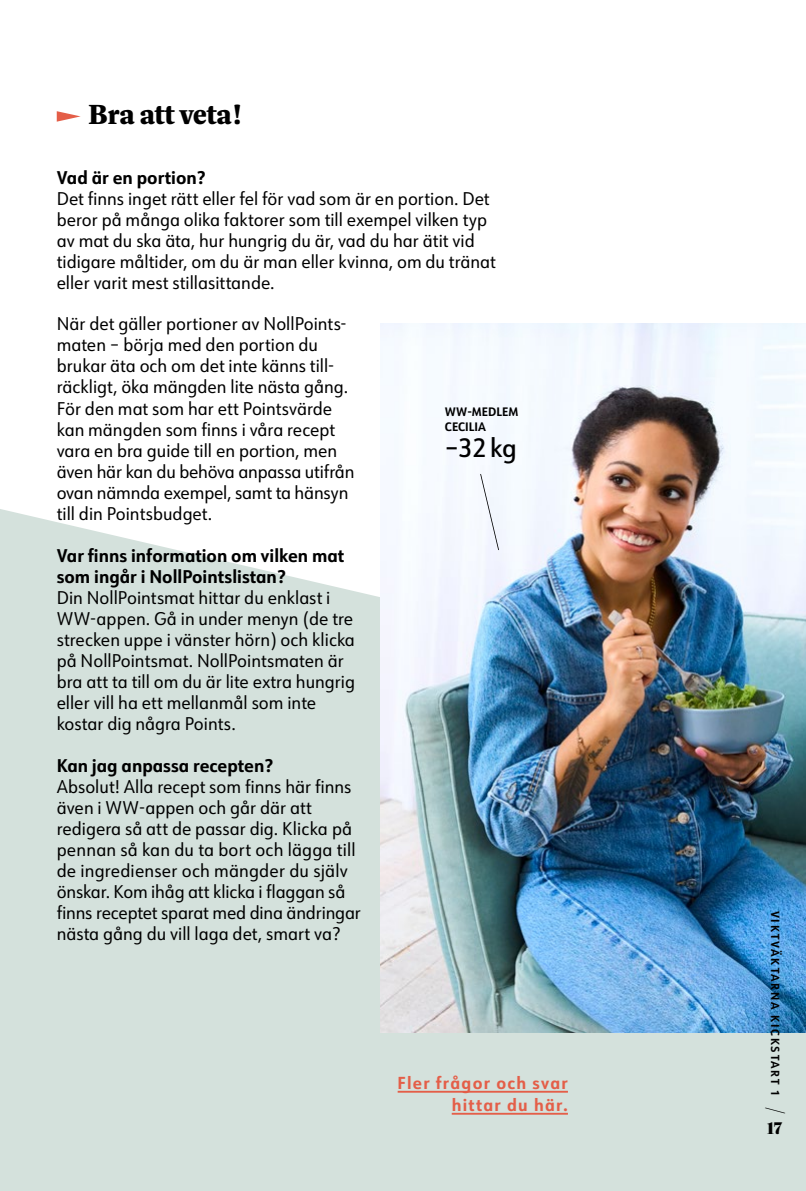
<style>
.page{position:relative;width:806px;height:1191px;background:#fff}
.page>*{position:absolute;margin:0;border:0;box-sizing:border-box;transform-origin:0 0}
.t1{font:800 28px "Dashiell Bright";letter-spacing:-.015em;color:#000}
.t2{font:500 26px "URW Form Semi Cond";color:#000}
.t3{font:18px/21px "URW Form Semi Cond";color:#000}
.t4{font:700 18px/21px "URW Form Semi Cond";color:#000}
.t5{font:800 18px "Dashiell Fine";color:#000}
.t6{font:700 17px/22px "URW Form Semi Cond";letter-spacing:.075em;color:#e45e48;text-align:right}
.t7{font:700 12px/14.4px "URW Form Semi Cond";color:#000}
.t8{font:700 11.6px "URW Form Semi Cond";letter-spacing:.15em;color:#000}
.s1{font-family:"Dashiell Fine";font-weight:800;font-size:23px}
</style>
<div class="page">
<svg style="left:0;top:509px;width:380px;height:380px;background:#d8e4e0"></svg>
<div style="left:0;top:889px;width:805px;height:302px;background:#d4e1dc"></div>
<img style="left:380px;top:323px;width:425px;height:709px">
<svg style="left:57px;top:111px;width:24px;height:11px"></svg>
<svg style="left:480px;top:474px;width:18px;height:76px"></svg>
<hr style="left:397px;top:1090px;width:170px;height:2px;background:#e45e48">
<hr style="left:451px;top:1112px;width:116px;height:2px;background:#e45e48">
<h1 class="t1" style="left:88px;top:96px;width:156px">Bra att veta!</h1>
<p class="t4" style="left:57px;top:166px;width:150px">Vad är en portion?</p>
<p class="t3" style="left:57px;top:187px;width:440px">Det finns inget rätt eller fel för vad som är en portion. Det beror på många olika faktorer som till exempel vilken typ av mat du ska äta, hur hungrig du är, vad du har ätit vid tidigare måltider, om du är man eller kvinna, om du tränat eller varit mest stillasittande.</p>
<p class="t3" style="left:57px;top:313px;width:299px">När det gäller portioner av NollPoints&shy;maten – börja med den portion du brukar äta och om det inte känns till&shy;räckligt, öka mängden lite nästa gång.<br>För den mat som har ett Pointsvärde kan mängden som finns i våra recept vara en bra guide till en portion, men även här kan du behöva anpassa utifrån ovan nämnda exempel, samt ta hänsyn till din Pointsbudget.</p>
<p class="t4" style="left:57px;top:544px;width:289px">Var finns information om vilken mat som ingår i NollPointslistan?</p>
<p class="t3" style="left:57px;top:586px;width:299px">Din NollPointsmat hittar du enklast i WW-appen. Gå in under menyn (de tre strecken uppe i vänster hörn) och klicka på NollPointsmat. NollPointsmaten är bra att ta till om du är lite extra hungrig eller vill ha ett mellanmål som inte kostar dig några Points.</p>
<p class="t4" style="left:57px;top:754px;width:217px">Kan jag anpassa recepten?</p>
<p class="t3" style="left:57px;top:775px;width:305px">Absolut! Alla recept som finns här finns även i WW-appen och går där att redigera så att de passar dig. Klicka på pennan så kan du ta bort och lägga till de ingredienser och mängder du själv önskar. Kom ihåg att klicka i flaggan så finns receptet sparat med dina ändringar nästa gång du vill laga det, smart va?</p>
<p class="t7" style="left:444px;top:404px;width:75px">WW-MEDLEM<br>CECILIA</p>
<h2 class="t2" style="left:444px;top:430px;width:73px">–32 kg</h2>
<p class="t6" style="left:397px;top:1071px;width:172px">Fler frågor och svar hittar du här.</p>
<p class="t8" style="left:783px;top:910px;width:204px;rotate:90deg">VIKTVÄKTARNA KICKSTART 1 <span class="s1">/</span></p>
<p class="t5" style="left:766px;top:1117px;width:17px">17</p>
</div>
